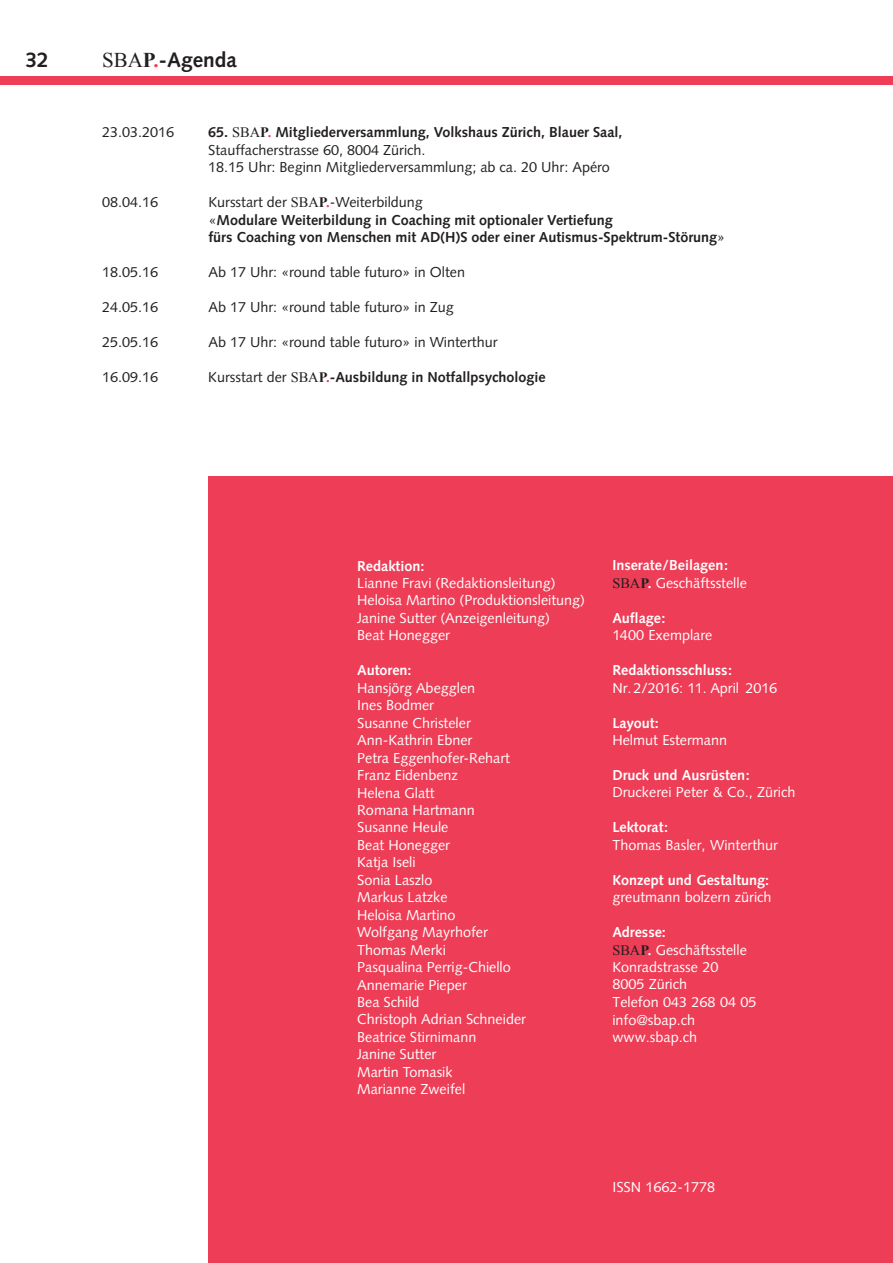
<style>
.page{position:relative;width:893px;height:1263px;background:#fff}
.page>*{position:absolute;margin:0;border:0;box-sizing:border-box;transform-origin:0 0}
.t1{font:700 21px "Syntax LT Std";color:#231f20}
.t2{font:14.4px/17.4px "Syntax LT Std";color:#fff}
.t3{font:14.4px/17.4px "Syntax LT Std";color:#231f20}
.t4{font:700 14.4px/17.4px "Syntax LT Std";color:#231f20}
.t5{font:700 14.4px/17.4px "Syntax LT Std";color:#fff}
.s1{font-family:"Times New Roman";font-weight:400}
.s2{font-family:"Times New Roman"}
.s3{font-family:"Times New Roman";color:#ee3d56}
.s4{font-weight:700}
.s5{font-family:"Times New Roman";font-weight:700}
.s6{font-family:"Times New Roman";font-weight:700;color:#ee3d56}
.s7{font-weight:400}
.s8{font-family:"Times New Roman";font-weight:400;color:#231f20}
.s9{font-family:"Times New Roman";color:#231f20}
.s10{font-family:"Times New Roman";font-weight:700;color:#231f20}
</style>
<div class="page">
<div style="left:0;top:77px;width:893px;height:8px;background:#ee3d56"></div>
<div style="left:208px;top:476px;width:685px;height:787px;background:#ee3d56"></div>
<h1 class="t1" style="left:26px;top:47px;width:25px">32</h1>
<h1 class="t1" style="left:102px;top:47px;width:137px"><span class="s1">SBA</span><span class="s2">P</span><span class="s3">.</span>-Agenda</h1>
<p class="t3" style="left:102px;top:124px;width:74px">23.03.2016</p>
<p class="t3" style="left:208px;top:124px;width:416px"><span class="s4">65.</span> <span class="s2">SBA</span><span class="s5">P</span><span class="s6">.</span> <span class="s4">Mitgliederversammlung, Volkshaus Zü rich, Blauer Saal,<br></span>Stauffacherstrasse 60, 8004 Zü rich.<br>18.15 Uhr: Beginn Mitgliederversammlung; ab ca. 20 Uhr: Apéro</p>
<p class="t3" style="left:102px;top:194px;width:58px">08.04.16</p>
<p class="t4" style="left:208px;top:194px;width:518px"><span class="s7">Kursstart der</span> <span class="s1">SBA</span><span class="s2">P</span><span class="s3">.</span><span class="s7">-Weiterbildung<br>«</span>Modulare Weiterbildung in Coaching mit optionaler Vertiefung<br>fürs Coaching von Menschen mit AD(H)S oder einer Autismus-Spektrum-Störung<span class="s7">»</span></p>
<p class="t3" style="left:102px;top:263px;width:58px">18.05.16</p>
<p class="t3" style="left:208px;top:263px;width:258px">Ab 17 Uhr: «round table futuro» in Olten</p>
<p class="t3" style="left:102px;top:298px;width:58px">24.05.16</p>
<p class="t3" style="left:208px;top:298px;width:247px">Ab 17 Uhr: «round table futuro» in Zug</p>
<p class="t3" style="left:102px;top:333px;width:58px">25.05.16</p>
<p class="t3" style="left:208px;top:333px;width:291px">Ab 17 Uhr: «round table futuro» in Winterthur</p>
<p class="t3" style="left:102px;top:368px;width:58px">16.09.16</p>
<p class="t4" style="left:208px;top:368px;width:339px"><span class="s7">Kursstart der</span> <span class="s1">SBA</span><span class="s2">P</span><span class="s3">.</span>-Ausbildung in Notfallpsychologie</p>
<p class="t5" style="left:357px;top:557px;width:69px">Redaktion:</p>
<p class="t2" style="left:357px;top:574px;width:229px">Lianne Fravi (Redaktionsleitung)<br>Heloisa Martino (Produktionsleitung)<br>Janine Sutter (Anzeigenleitung)<br>Beat Honegger</p>
<p class="t5" style="left:357px;top:662px;width:56px">Autoren:</p>
<p class="t2" style="left:357px;top:679px;width:170px">Hansjörg Abegglen<br>Ines Bodmer<br>Susanne Christeler<br>Ann-Kathrin Ebner<br>Petra Eggenhofer-Rehart<br>Franz Eidenbenz<br>Helena Glatt<br>Romana Hartmann<br>Susanne Heule<br>Beat Honegger<br>Katja Iseli<br>Sonia Laszlo<br>Markus Latzke<br>Heloisa Martino<br>Wolfgang Mayrhofer<br>Thomas Merki<br>Pasqualina Perrig-Chiello<br>Annemarie Pieper<br>Bea Schild<br>Christoph Adrian Schneider<br>Beatrice Stirnimann<br>Janine Sutter<br>Martin Tomasik<br>Marianne Zweifel</p>
<p class="t5" style="left:612px;top:557px;width:136px">Inserate/Beilagen:<br><span class="s8">SBA</span><span class="s9">P</span><span class="s2">.</span> <span class="s7">Geschäftsstelle</span></p>
<p class="t5" style="left:612px;top:609px;width:55px">Auflage:</p>
<p class="t2" style="left:612px;top:627px;width:102px">1400 Exemplare</p>
<p class="t5" style="left:612px;top:662px;width:121px">Redaktionsschluss:</p>
<p class="t2" style="left:612px;top:679px;width:166px">Nr.2/2016: 11. April 2016</p>
<p class="t5" style="left:612px;top:714px;width:48px">Layout:</p>
<p class="t2" style="left:612px;top:731px;width:116px">Helmut Estermann</p>
<p class="t5" style="left:612px;top:766px;width:139px">Druck und Ausrüsten:</p>
<p class="t2" style="left:612px;top:784px;width:185px">Druckerei Peter &amp; Co., Zürich</p>
<p class="t5" style="left:612px;top:819px;width:57px">Lektorat:</p>
<p class="t2" style="left:612px;top:836px;width:167px">Thomas Basler, Winterthur</p>
<p class="t5" style="left:612px;top:871px;width:158px">Konzept und Gestaltung:</p>
<p class="t2" style="left:612px;top:888px;width:161px">greutmann bolzern zürich</p>
<p class="t2" style="left:612px;top:923px;width:146px"><span class="s4">Adresse:<br></span><span class="s9">SBA</span><span class="s10">P</span><span class="s5">.</span> Geschäftsstelle<br>Konradstrasse 20<br>8005 Zürich<br>Telefon 043 268 04 05 info@sbap.ch www.sbap.ch</p>
<p class="t2" style="left:612px;top:1179px;width:104px">ISSN 1662-1778</p>
</div>
